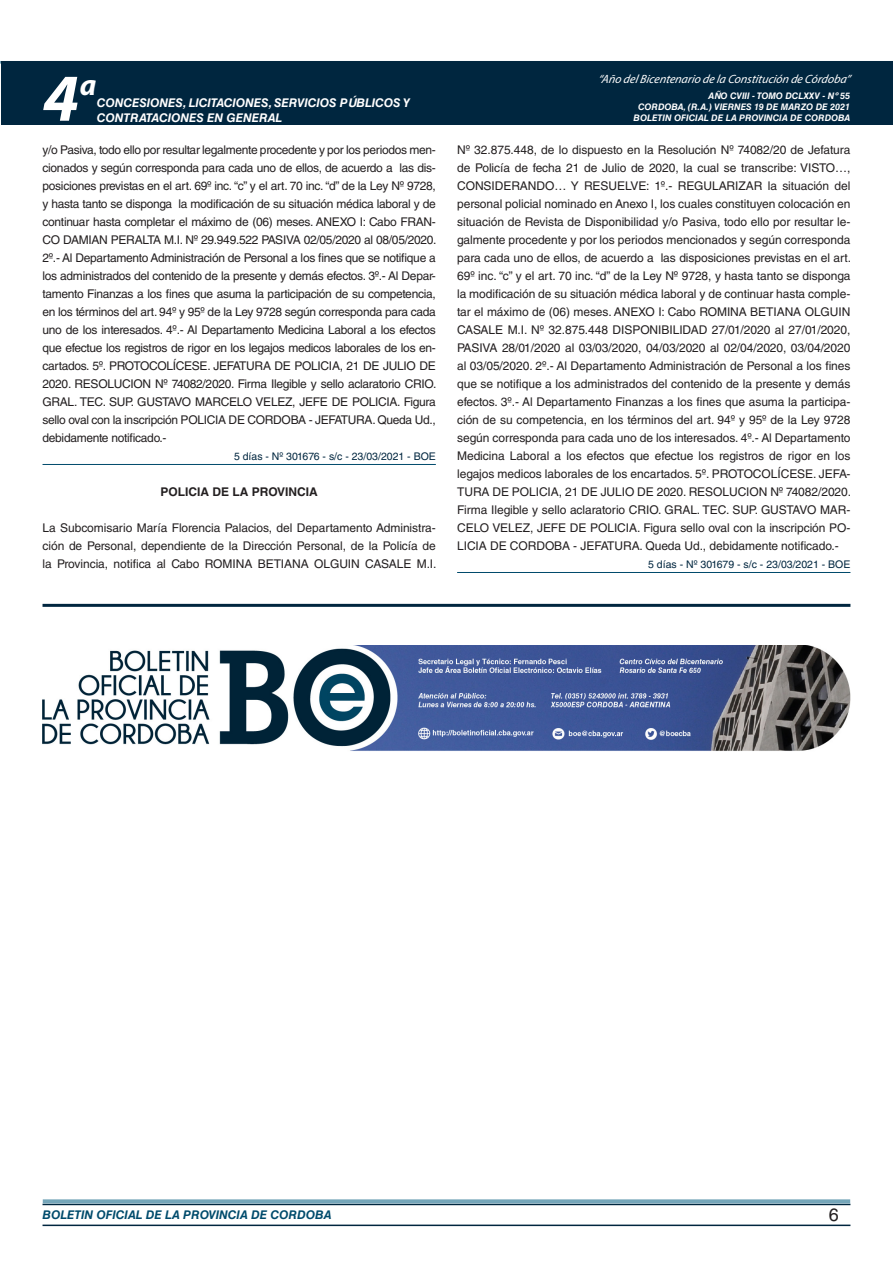
<style>
.page{position:relative;width:893px;height:1263px;background:#fff}
.page>*{position:absolute;margin:0;border:0;box-sizing:border-box;transform-origin:0 0}
.t1{font:italic 700 67.5px "Myriad Pro";color:#fff}
.t2{font:italic 700 30px "Myriad Pro";color:#fff}
.t3{font:18px "Helvetica LT Std";color:#231f20}
.TEXTO_BASE{font:12px/18px "Helvetica LT Std";letter-spacing:-.005em;color:#231f20;text-align:justify}
.t4{font:italic 700 12px/14.4px "Helvetica LT Std";color:#fff}
.t5{font:italic 12px "Myriad Pro";color:#fff}
.t6{font:italic 700 12px "Helvetica LT Std";color:#004b6c}
.RESUELVE{font:700 12px "Helvetica LT Std";color:#231f20}
.FECHA_DE_VENCIMIENTO{font:10.5px "Helvetica LT Std";color:#00263f}
.t7{font:italic 700 9px/10.8px "Helvetica LT Std";color:#fff;text-align:right}
</style>
<div class="page">
<hr style="left:43px;top:1224px;width:807px;height:2px;background:#00263f">
<div style="left:42px;top:1198px;width:809px;height:8px;background:#fff;opacity:.75"></div>
<div style="left:1px;top:61px;width:892px;height:64px;background:#00263f"></div>
<hr style="left:43px;top:464px;width:393px;height:1px;background:#004b6c">
<hr style="left:457px;top:572px;width:393px;height:1px;background:#004b6c">
<hr style="left:43px;top:604px;width:807px;height:3px;background:#00263f">
<img style="left:43px;top:645px;width:807px;height:106px">
<h1 class="t1" style="left:43px;top:54px;width:38px">4</h1>
<h2 class="t2" style="left:80px;top:66px;width:18px">a</h2>
<p class="t4" style="left:97px;top:96px;width:315px">CONCESIONES, LICITACIONES, SERVICIOS PÚBLICOS Y<br>CONTRATACIONES EN GENERAL</p>
<p class="t5" style="left:598px;top:72px;width:254px">“Año delBicentenario de la Constitución de Córdoba”</p>
<p class="t7" style="left:638px;top:91px;width:214px">AÑO CVIII - TOMO DCLXXV - Nº 55<br>CORDOBA, (R.A.) VIERNES 19 DE MARZO DE 2021</p>
<p class="t7" style="left:634px;top:112px;width:218px">BOLETIN OFICIAL DE LA PROVINCIA DE CORDOBA</p>
<p class="TEXTO_BASE" style="left:43px;top:141px;width:396px">y/o Pasiva, todo ello por resultar legalmente procedente y por los periodos men&shy;cionados y según corresponda para cada uno de ellos, de acuerdo a las dis&shy;posiciones previstas en el art. 69º inc. “c” y el art. 70 inc. “d” de la Ley Nº 9728, y hasta tanto se disponga la modificación de su situación médica laboral y de continuar hasta completar el máximo de (06) meses. ANEXO I: Cabo FRAN-CO DAMIAN PERALTA M.I. Nº 29.949.522 PASIVA 02/05/2020 al 08/05/2020.<br>2º.- Al Departamento Administración de Personal a los fines que se notifique a los administrados del contenido de la presente y demás efectos. 3º.- Al Depar&shy;tamento Finanzas a los fines que asuma la participación de su competencia, en los términos del art. 94º y 95º de la Ley 9728 según corresponda para cada uno de los interesados. 4º.- Al Departamento Medicina Laboral a los efectos que efectue los registros de rigor en los legajos medicos laborales de los en&shy;cartados. 5º. PROTOCOLÍCESE. JEFATURA DE POLICIA, 21 DE JULIO DE 2020. RESOLUCION Nº 74082/2020. Firma Ilegible y sello aclaratorio CRIO.<br>GRAL. TEC. SUP. GUSTAVO MARCELO VELEZ, JEFE DE POLICIA. Figura sello oval con la inscripción POLICIA DE CORDOBA - JEFATURA. Queda Ud., debidamente notificado.-</p>
<p class="FECHA_DE_VENCIMIENTO" style="left:234px;top:450px;width:203px">5 días - Nº 301676 - s/c - 23/03/2021 - BOE</p>
<p class="RESUELVE" style="left:161px;top:484px;width:159px">POLICIA DE LA PROVINCIA</p>
<p class="TEXTO_BASE" style="left:43px;top:519px;width:396px">La Subcomisario María Florencia Palacios, del Departamento Administra&shy;ción de Personal, dependiente de la Dirección Personal, de la Policía de la Provincia, notifica al Cabo ROMINA BETIANA OLGUIN CASALE M.I.</p>
<p class="TEXTO_BASE" style="left:457px;top:141px;width:396px">Nº 32.875.448, de lo dispuesto en la Resolución Nº 74082/20 de Jefatura de Policía de fecha 21 de Julio de 2020, la cual se transcribe: VISTO…, CONSIDERANDO… Y RESUELVE: 1º.- REGULARIZAR la situación del personal policial nominado en Anexo I, los cuales constituyen colocación en situación de Revista de Disponibilidad y/o Pasiva, todo ello por resultar le&shy;galmente procedente y por los periodos mencionados y según corresponda para cada uno de ellos, de acuerdo a las disposiciones previstas en el art.<br>69º inc. “c” y el art. 70 inc. “d” de la Ley Nº 9728, y hasta tanto se disponga la modificación de su situación médica laboral y de continuar hasta comple&shy;tar el máximo de (06) meses. ANEXO I: Cabo ROMINA BETIANA OLGUIN CASALE M.I. Nº 32.875.448 DISPONIBILIDAD 27/01/2020 al 27/01/2020, PASIVA 28/01/2020 al 03/03/2020, 04/03/2020 al 02/04/2020, 03/04/2020 al 03/05/2020. 2º.- Al Departamento Administración de Personal a los fines que se notifique a los administrados del contenido de la presente y demás efectos. 3º.- Al Departamento Finanzas a los fines que asuma la participa&shy;ción de su competencia, en los términos del art. 94º y 95º de la Ley 9728 según corresponda para cada uno de los interesados. 4º.- Al Departamento Medicina Laboral a los efectos que efectue los registros de rigor en los legajos medicos laborales de los encartados. 5º. PROTOCOLÍCESE. JEFA-TURA DE POLICIA, 21 DE JULIO DE 2020. RESOLUCION Nº 74082/2020.<br>Firma Ilegible y sello aclaratorio CRIO. GRAL. TEC. SUP. GUSTAVO MAR-CELO VELEZ, JEFE DE POLICIA. Figura sello oval con la inscripción PO-LICIA DE CORDOBA - JEFATURA. Queda Ud., debidamente notificado.-</p>
<p class="FECHA_DE_VENCIMIENTO" style="left:648px;top:558px;width:204px">5 días - Nº 301679 - s/c - 23/03/2021 - BOE</p>
<p class="t6" style="left:43px;top:1208px;width:290px">BOLETIN OFICIAL DE LA PROVINCIA DE CORDOBA</p>
<h3 class="t3" style="left:829px;top:1204px;width:12px">6</h3>
</div>
